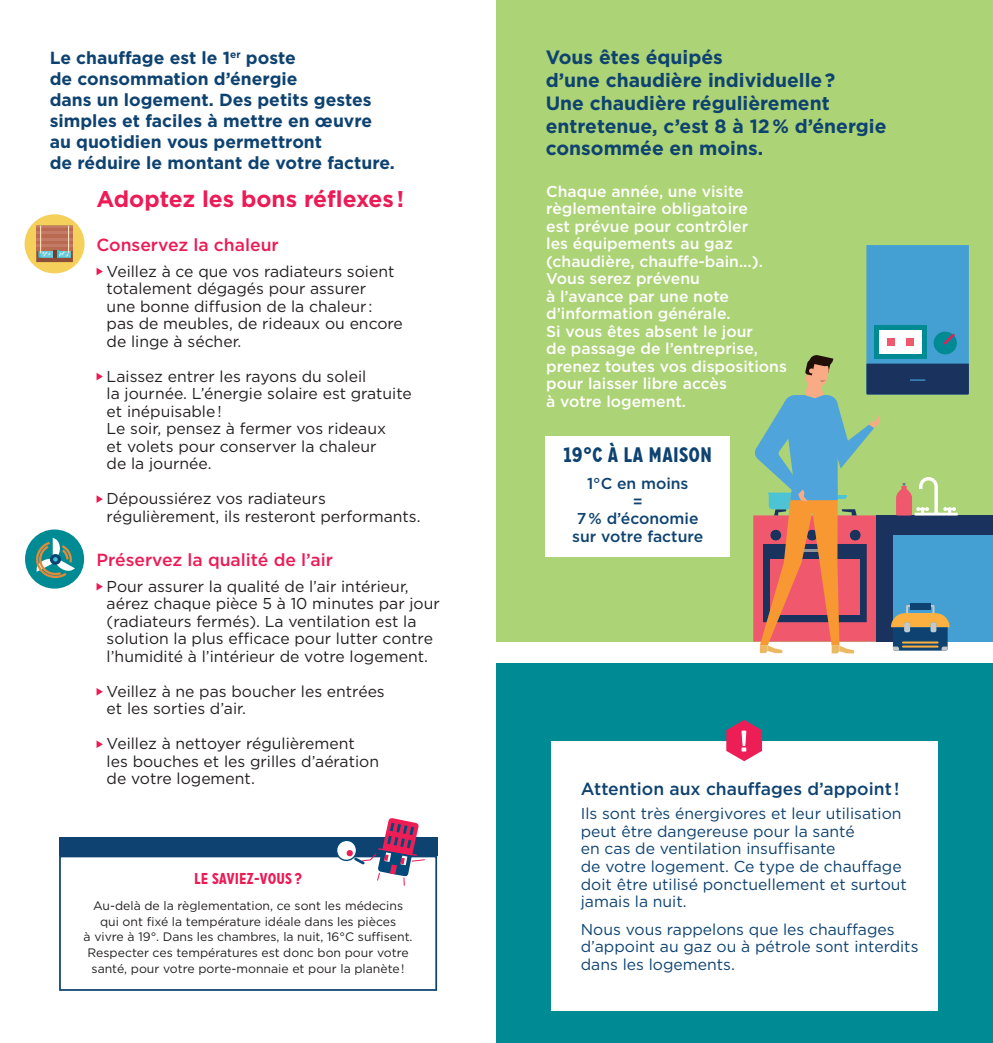
<style>
.page{position:relative;width:993px;height:1043px;background:#fff}
.page>*{position:absolute;margin:0;border:0;box-sizing:border-box;transform-origin:0 0}
.t1{font:700 22.75px "Gotham";color:#ed1b55}
.t2{font:700 21px "Carrosserie";color:#0e4270}
.t3{font:700 19.25px/22.8px "Gotham";color:#0e4270}
.t4{font:700 17.5px/21px "Gotham";color:#0e4270}
.t5{font:500 17.5px "Gotham";color:#ed1b55}
.t6{font:500 17.5px "Gotham";color:#0e4270}
.t7{font:15.75px/17.5px "Gotham";color:#231f20}
.t8{font:500 15.75px/17.5px "Gotham";color:#fff}
.t9{font:15.75px/17.5px "Gotham";color:#0e4270}
.t10{font:500 15.75px/17.5px "Gotham";color:#0e4270;text-align:center}
.t11{font:700 15.75px "Carrosserie";letter-spacing:-.005em;color:#ed1b55}
.t12{font:12.25px/15.8px "Gotham";color:#231f20;text-align:center}
</style>
<div class="page">
<div style="left:496px;top:577px;width:497px;height:465px;background:#008a93"></div>
<div style="left:496px;top:0;width:497px;height:641px;background:#acd375"></div>
<div style="left:59px;top:836px;width:378px;height:19px;background:#0e4270"></div>
<div style="left:59px;top:855px;width:378px;height:135px;border:2px solid #0e4270"></div>
<svg style="left:335px;top:818px;width:91px;height:67px"></svg>
<div style="left:490px;top:641px;width:503px;height:21px;background:#fff"></div>
<div style="left:876px;top:515px;width:117px;height:126px;background:#1a325e"></div>
<div style="left:893px;top:534px;width:100px;height:107px;background:#44a0d3"></div>
<svg style="left:753px;top:245px;width:216px;height:408px"></svg>
<hr style="left:902px;top:645px;width:37px;height:2px;background:#fbb03f">
<hr style="left:902px;top:641px;width:37px;height:2px;background:#fbb03f">
<div style="left:910px;top:603px;width:20px;height:6px;background:#0e4270"></div>
<svg style="left:97px;top:268px;width:6px;height:7px"></svg>
<svg style="left:97px;top:373px;width:6px;height:7px"></svg>
<svg style="left:97px;top:495px;width:6px;height:8px"></svg>
<svg style="left:97px;top:583px;width:6px;height:7px"></svg>
<svg style="left:97px;top:688px;width:6px;height:7px"></svg>
<svg style="left:97px;top:740px;width:6px;height:8px"></svg>
<div style="left:25px;top:529px;width:59px;height:59px;background:#008a93;border-radius:50%"></div>
<svg style="left:36px;top:537px;width:39px;height:42px"></svg>
<div style="left:25px;top:214px;width:60px;height:59px;background:#f5d05a;border-radius:50%"></div>
<svg style="left:36px;top:225px;width:37px;height:37px"></svg>
<svg style="left:36px;top:225px;width:37px;height:32px"></svg>
<div style="left:551px;top:740px;width:386px;height:270px;background:#fff"></div>
<svg style="left:726px;top:720px;width:36px;height:41px"></svg>
<div style="left:546px;top:436px;width:184px;height:120px;background:#fff"></div>
<p class="t4" style="left:50px;top:47px;width:347px">Le chauffage est le 1<sup>er</sup> poste<br>de consommation d’énergie<br>dans un logement. Des petits gestes simples et faciles à mettre en œuvre au quotidien vous permettront<br>de réduire le montant de votre facture.</p>
<p class="t3" style="left:546px;top:46px;width:342px">Vous êtes équipés<br>d’une chaudière individuelle ?<br>Une chaudière régulièrement entretenue, c’est 8 à 12 % d’énergie consommée en moins.</p>
<p class="t8" style="left:546px;top:182px;width:242px">Chaque année, une visite règlementaire obligatoire<br>est prévue pour contrôler<br>les équipements au gaz (chaudière, chauffe-bain...).<br>Vous serez prévenu<br>à l’avance par une note d’information générale.<br>Si vous êtes absent le jour<br>de passage de l’entreprise, prenez toutes vos dispositions pour laisser libre accès<br>à votre logement.</p>
<h1 class="t1" style="left:97px;top:183px;width:309px">Adoptez les bons réflexes !</h1>
<p class="t5" style="left:97px;top:233px;width:184px">Conservez la chaleur</p>
<p class="t7" style="left:107px;top:262px;width:298px">Veillez à ce que vos radiateurs soient totalement dégagés pour assurer<br>une bonne diffusion de la chaleur : pas de meubles, de rideaux ou encore de linge à sécher.</p>
<p class="t7" style="left:107px;top:367px;width:307px">Laissez entrer les rayons du soleil<br>la journée. L’énergie solaire est gratuite et inépuisable !<br>Le soir, pensez à fermer vos rideaux<br>et volets pour conserver la chaleur<br>de la journée.</p>
<p class="t7" style="left:107px;top:489px;width:315px">Dépoussiérez vos radiateurs régulièrement, ils resteront performants.</p>
<h2 class="t2" style="left:563px;top:440px;width:151px">19°C À LA MAISON</h2>
<p class="t10" style="left:572px;top:474px;width:132px">1°C en moins<br>=<br>7 % d’économie sur votre facture</p>
<p class="t5" style="left:97px;top:548px;width:238px">Préservez la qualité de l’air</p>
<p class="t7" style="left:107px;top:577px;width:335px">Pour assurer la qualité de l’air intérieur, aérez chaque pièce 5 à 10 minutes par jour (radiateurs fermés). La ventilation est la solution la plus efficace pour lutter contre l’humidité à l’intérieur de votre logement.</p>
<p class="t7" style="left:107px;top:682px;width:280px">Veillez à ne pas boucher les entrées et les sorties d’air.</p>
<p class="t7" style="left:107px;top:734px;width:274px">Veillez à nettoyer régulièrement les bouches et les grilles d’aération de votre logement.</p>
<p class="t11" style="left:194px;top:868px;width:109px">LE SAVIEZ-VOUS ?</p>
<p class="t12" style="left:84px;top:897px;width:331px">Au-delà de la règlementation, ce sont les médecins qui ont fixé la température idéale dans les pièces<br>à vivre à 19°. Dans les chambres, la nuit, 16°C suffisent.<br>Respecter ces températures est donc bon pour votre santé, pour votre porte-monnaie et pour la planète !</p>
<p class="t6" style="left:581px;top:777px;width:320px">Attention aux chauffages d’appoint !</p>
<p class="t9" style="left:581px;top:804px;width:328px">Ils sont très énergivores et leur utilisation peut être dangereuse pour la santé<br>en cas de ventilation insuffisante<br>de votre logement. Ce type de chauffage doit être utilisé ponctuellement et surtout jamais la nuit.</p>
<p class="t9" style="left:581px;top:920px;width:339px">Nous vous rappelons que les chauffages d’appoint au gaz ou à pétrole sont interdits dans les logements.</p>
</div>
